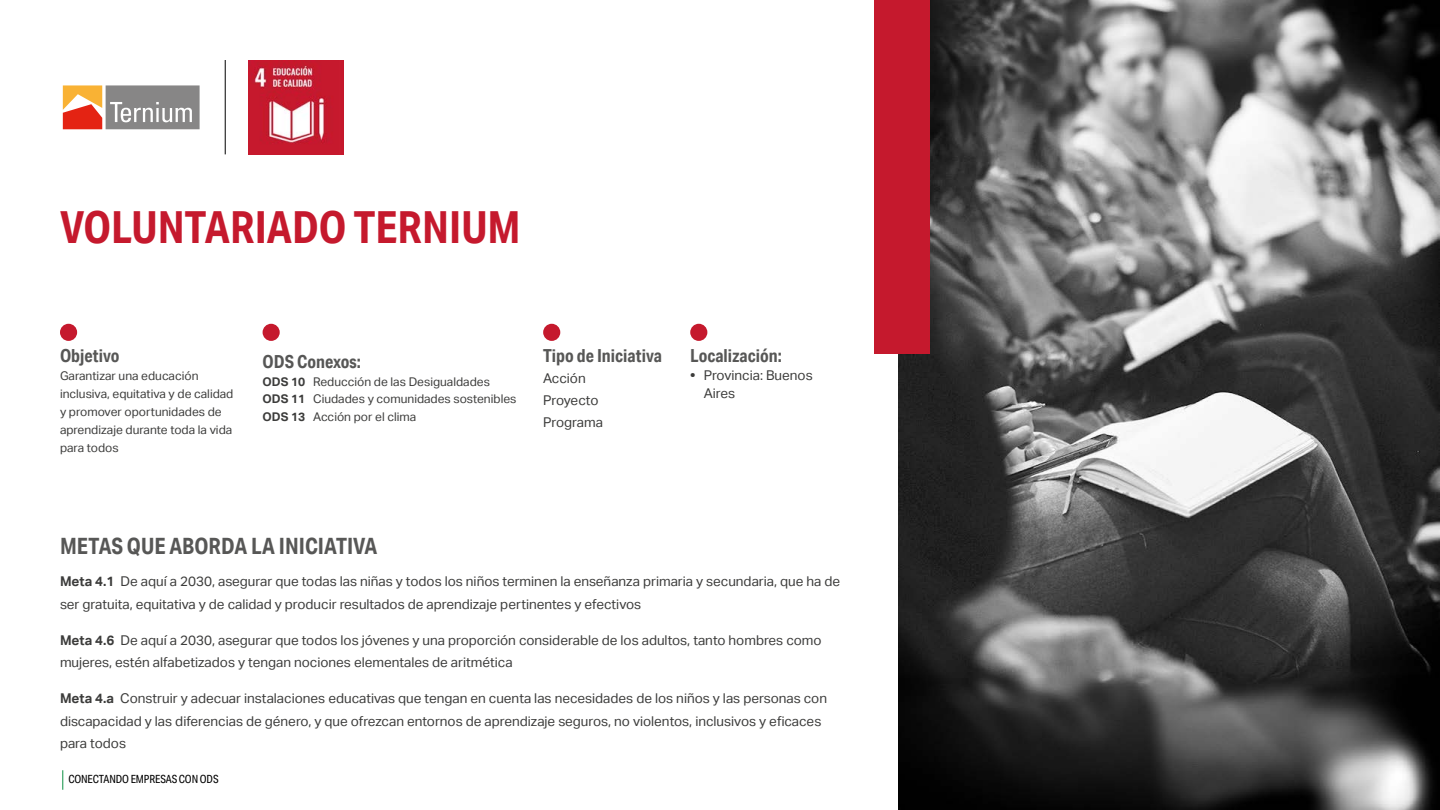
<style>
.page{position:relative;width:1440px;height:810px;background:#fff}
.page>*{position:absolute;margin:0;border:0;box-sizing:border-box;transform-origin:0 0}
.t1{font:700 44.25px "Aktiv Grotesk Cd";color:#c5192d}
.t2{font:700 22.5px "Aktiv Grotesk Cd";color:#575756}
.t3{font:700 18px "Aktiv Grotesk Cd";color:#575756}
.t4{font:13.5px/22.5px "Aktiv Grotesk";color:#3c3c3b}
.t5{font:12px/18px "Aktiv Grotesk";color:#3c3c3b}
.t6{font:11.25px "Aktiv Grotesk Cd";letter-spacing:-.01em;color:#000}
.s1{font-weight:700}
</style>
<div class="page">
<svg style="left:62px;top:770px;width:1px;height:20px"></svg>
<img style="left:898px;top:0;width:542px;height:810px">
<div style="left:874px;top:0;width:56px;height:354px;background:#c5192d"></div>
<img style="left:248px;top:60px;width:95px;height:95px">
<hr style="left:225px;top:60px;width:1px;height:94px;background:#000">
<div style="left:60px;top:324px;width:17px;height:17px;background:#c5192d;border-radius:50%"></div>
<div style="left:690px;top:324px;width:17px;height:17px;background:#c5192d;border-radius:50%"></div>
<svg style="left:62px;top:85px;width:138px;height:45px"></svg>
<svg style="left:63px;top:85px;width:137px;height:44px;background:#b39283"></svg>
<div style="left:543px;top:324px;width:17px;height:17px;background:#c5192d;border-radius:50%"></div>
<div style="left:263px;top:324px;width:17px;height:17px;background:#c5192d;border-radius:50%"></div>
<h1 class="t1" style="left:60px;top:200px;width:462px">VOLUNTARIADO TERNIUM</h1>
<h3 class="t3" style="left:60px;top:344px;width:61px">Objetivo</h3>
<p class="t5" style="left:60px;top:367px;width:175px">Garantizar una educación inclusiva, equitativa y de calidad y promover oportunidades de aprendizaje durante toda la vida para todos</p>
<h3 class="t3" style="left:263px;top:350px;width:100px">ODS Conexos:</h3>
<p class="t5" style="left:263px;top:373px;width:255px;line-height:17.2px"><span class="s1">ODS 10</span> Reducción de las Desigualdades<br><span class="s1">ODS 11</span> Ciudades y comunidades sostenibles<br><span class="s1">ODS 13</span> Acción por el clima</p>
<h3 class="t3" style="left:543px;top:344px;width:120px">Tipo de Iniciativa</h3>
<p class="t4" style="left:543px;top:368px;width:61px;line-height:21.8px">Acción<br>Proyecto<br>Programa</p>
<h3 class="t3" style="left:690px;top:344px;width:93px">Localización:</h3>
<p class="t4" style="left:704px;top:366px;width:110px;line-height:18px;text-indent:-14px"><span class="s1">•</span> Provincia: Buenos<br>Aires</p>
<h2 class="t2" style="left:60px;top:533px;width:319px">METAS QUE ABORDA LA INICIATIVA</h2>
<p class="t4" style="left:60px;top:570px;width:782px"><span class="s1">Meta 4.1</span> De aquí a 2030, asegurar que todas las niñas y todos los niños terminen la enseñanza primaria y secundaria, que ha de ser gratuita, equitativa y de calidad y producir resultados de aprendizaje pertinentes y efectivos</p>
<p class="t4" style="left:60px;top:629px;width:763px"><span class="s1">Meta 4.6</span> De aquí a 2030, asegurar que todos los jóvenes y una proporción considerable de los adultos, tanto hombres como mujeres, estén alfabetizados y tengan nociones elementales de aritmética</p>
<p class="t4" style="left:60px;top:687px;width:769px"><span class="s1">Meta 4.a</span> Construir y adecuar instalaciones educativas que tengan en cuenta las necesidades de los niños y las personas con discapacidad y las diferencias de género, y que ofrezcan entornos de aprendizaje seguros, no violentos, inclusivos y eficaces para todos</p>
<p class="t6" style="left:68px;top:773px;width:152px">CONECTANDO EMPRESAS CON ODS</p>
</div>
